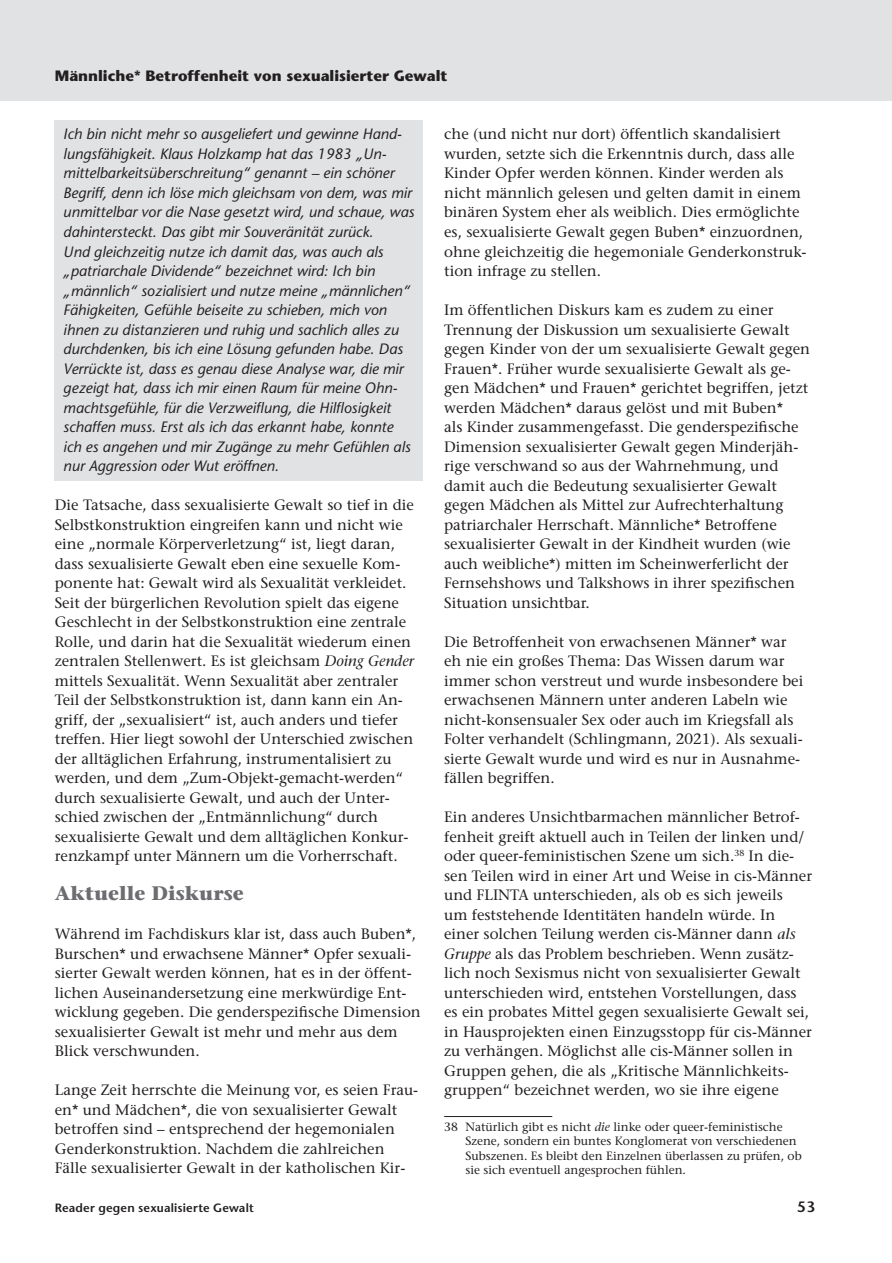
<style>
.page{position:relative;width:892px;height:1263px;background:#fff}
.page>*{position:absolute;margin:0;border:0;box-sizing:border-box;transform-origin:0 0}
.t1{font:700 19.5px "Stone Serif";color:#6c6d70}
.t2{font:15px/19.5px "Stone Serif";color:#231f20}
.t3{font:italic 15px/19.5px "Stone Sans";color:#231f20}
.t4{font:700 15px "Stone Sans";color:#231f20}
.t5{font:600 15px "Stone Sans";color:#231f20}
.t6{font:12px/14.4px "Stone Serif";color:#231f20}
.t7{font:600 12px "Stone Sans";letter-spacing:.015em;color:#231f20}
.s1{font-style:italic}
</style>
<div class="page">
<div style="left:0;top:0;width:891px;height:100px;background:#e1e2e4"></div>
<div style="left:55px;top:120px;width:368px;height:361px;background:#e1e2e4"></div>
<hr style="left:444px;top:1116px;width:108px;height:1px;background:#231f20">
<p class="t4" style="left:55px;top:67px;width:394px">Männliche* Betroffenheit von sexualisierter Gewalt</p>
<p class="t3" style="left:63px;top:124px;width:352px">Ich bin nicht mehr so ausgeliefert und gewinne Hand&shy;lungsfähigkeit. Klaus Holzkamp hat das 1983 „Un&shy;mittelbarkeitsüberschreitung“ genannt – ein schöner Begriff, denn ich löse mich gleichsam von dem, was mir unmittelbar vor die Nase gesetzt wird, und schaue, was dahintersteckt. Das gibt mir Souveränität zurück.<br>Und gleichzeitig nutze ich damit das, was auch als „patriarchale Dividende“ bezeichnet wird: Ich bin „männlich“ sozialisiert und nutze meine „männlichen“ Fähigkeiten, Gefühle beiseite zu schieben, mich von ihnen zu distanzieren und ruhig und sachlich alles zu durchdenken, bis ich eine Lösung gefunden habe. Das Verrückte ist, dass es genau diese Analyse war, die mir gezeigt hat, dass ich mir einen Raum für meine Ohn&shy;machtsgefühle, für die Verzweiflung, die Hilflosigkeit schaffen muss. Erst als ich das erkannt habe, konnte ich es angehen und mir Zugänge zu mehr Gefühlen als nur Aggression oder Wut eröffnen.</p>
<p class="t2" style="left:55px;top:495px;width:360px">Die Tatsache, dass sexualisierte Gewalt so tief in die Selbstkonstruktion eingreifen kann und nicht wie eine „normale Körperverletzung“ ist, liegt daran, dass sexualisierte Gewalt eben eine sexuelle Kom&shy;ponente hat: Gewalt wird als Sexualität verkleidet.<br>Seit der bürgerlichen Revolution spielt das eigene Geschlecht in der Selbstkonstruktion eine zentrale Rolle, und darin hat die Sexualität wiederum einen zentralen Stellenwert. Es ist gleichsam <span class="s1">Doing Gender </span>mittels Sexualität. Wenn Sexualität aber zentraler Teil der Selbstkonstruktion ist, dann kann ein An&shy;griff, der „sexualisiert“ ist, auch anders und tiefer treffen. Hier liegt sowohl der Unterschied zwischen der alltäglichen Erfahrung, instrumentalisiert zu werden, und dem „Zum-Objekt-gemacht-werden“ durch sexualisierte Gewalt, und auch der Unter&shy;schied zwischen der „Entmännlichung“ durch sexualisierte Gewalt und dem alltäglichen Konkur&shy;renzkampf unter Männern um die Vorherrschaft.</p>
<h1 class="t1" style="left:55px;top:881px;width:190px">Aktuelle Diskurse</h1>
<p class="t2" style="left:55px;top:924px;width:367px">Während im Fachdiskurs klar ist, dass auch Buben*, Burschen* und erwachsene Männer* Opfer sexuali&shy;sierter Gewalt werden können, hat es in der öffent&shy;lichen Auseinandersetzung eine merkwürdige Ent&shy;wicklung gegeben. Die genderspezifische Dimension sexualisierter Gewalt ist mehr und mehr aus dem Blick verschwunden.</p>
<p class="t2" style="left:55px;top:1080px;width:365px">Lange Zeit herrschte die Meinung vor, es seien Frau&shy;en* und Mädchen*, die von sexualisierter Gewalt betroffen sind – entsprechend der hegemonialen Genderkonstruktion. Nachdem die zahlreichen Fälle sexualisierter Gewalt in der katholischen Kir-</p>
<p class="t2" style="left:444px;top:124px;width:364px">che (und nicht nur dort) öffentlich skandalisiert wurden, setzte sich die Erkenntnis durch, dass alle Kinder Opfer werden können. Kinder werden als nicht männlich gelesen und gelten damit in einem binären System eher als weiblich. Dies ermöglichte es, sexualisierte Gewalt gegen Buben* einzuordnen, ohne gleichzeitig die hegemoniale Genderkonstruk&shy;tion infrage zu stellen.</p>
<p class="t2" style="left:444px;top:300px;width:367px">Im öffentlichen Diskurs kam es zudem zu einer Trennung der Diskussion um sexualisierte Gewalt gegen Kinder von der um sexualisierte Gewalt gegen Frauen*. Früher wurde sexualisierte Gewalt als ge&shy;gen Mädchen* und Frauen* gerichtet begriffen, jetzt werden Mädchen* daraus gelöst und mit Buben*<br>als Kinder zusammengefasst. Die genderspezifische Dimension sexualisierter Gewalt gegen Minderjäh&shy;rige verschwand so aus der Wahrnehmung, und damit auch die Bedeutung sexualisierter Gewalt gegen Mädchen als Mittel zur Aufrechterhaltung patriarchaler Herrschaft. Männliche* Betroffene sexualisierter Gewalt in der Kindheit wurden (wie auch weibliche*) mitten im Scheinwerferlicht der Fernsehshows und Talkshows in ihrer spezifischen Situation unsichtbar.</p>
<p class="t2" style="left:444px;top:631px;width:360px">Die Betroffenheit von erwachsenen Männer* war eh nie ein großes Thema: Das Wissen darum war immer schon verstreut und wurde insbesondere bei erwachsenen Männern unter anderen Labeln wie nicht-konsensualer Sex oder auch im Kriegsfall als Folter verhandelt (Schlingmann, 2021). Als sexuali&shy;sierte Gewalt wurde und wird es nur in Ausnahme&shy;fällen begriffen.</p>
<p class="t2" style="left:444px;top:807px;width:369px">Ein anderes Unsichtbarmachen männlicher Betrof&shy;fenheit greift aktuell auch in Teilen der linken und/ oder queer-feministischen Szene um sich.<sup>38</sup> In die&shy;sen Teilen wird in einer Art und Weise in cis-Männer und FLINTA unterschieden, als ob es sich jeweils<br>um feststehende Identitäten handeln würde. In einer solchen Teilung werden cis-Männer dann <span class="s1">als Gruppe</span> als das Problem beschrieben. Wenn zusätz&shy;lich noch Sexismus nicht von sexualisierter Gewalt unterschieden wird, entstehen Vorstellungen, dass es ein probates Mittel gegen sexualisierte Gewalt sei, in Hausprojekten einen Einzugsstopp für cis-Männer zu verhängen. Möglichst alle cis-Männer sollen in Gruppen gehen, die als „Kritische Männlichkeits&shy;gruppen“ bezeichnet werden, wo sie ihre eigene</p>
<p class="t6" style="left:465px;top:1119px;width:338px;text-indent:-21px">38 Natürlich gibt es nicht <span class="s1">die</span> linke oder queer-feministische Szene, sondern ein buntes Konglomerat von verschiedenen Subszenen. Es bleibt den Einzelnen überlassen zu prüfen, ob sie sich eventuell angesprochen fühlen.</p>
<p class="t7" style="left:55px;top:1200px;width:200px">Reader gegen sexualisierte Gewalt</p>
<p class="t5" style="left:796px;top:1198px;width:20px">53</p>
</div>
